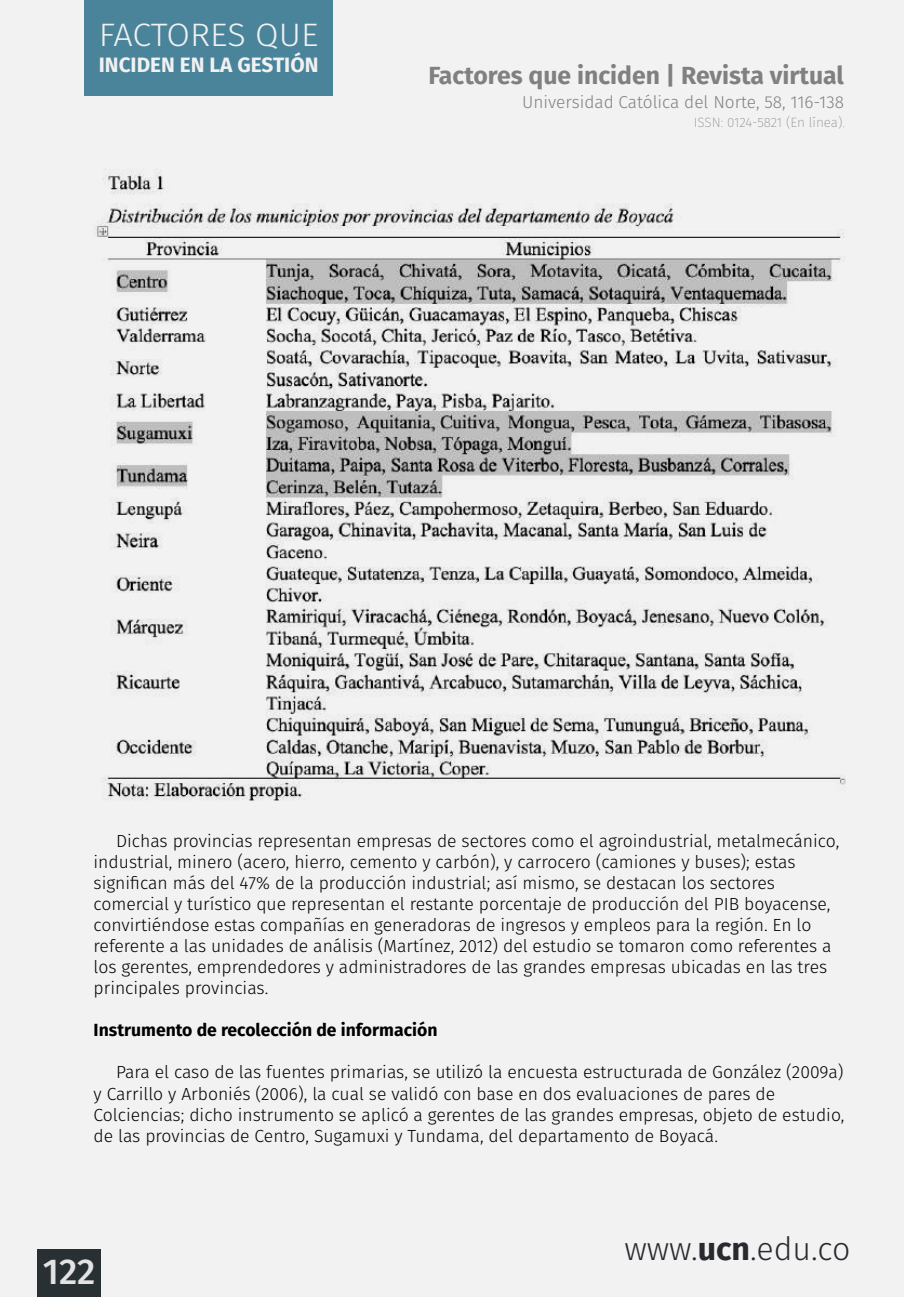
<style>
.page{position:relative;width:907px;height:1299px;background:#fff}
.page>*{position:absolute;margin:0;border:0;box-sizing:border-box;transform-origin:0 0}
.t1{font:500 36px "Fira Sans";color:#e3e3e3}
.t2{font:300 32.4px "Fira Sans";letter-spacing:-.01em;color:#f1f1f1;scale:1.05 1}
.t3{font:300 32.18px "Fira Sans";color:#282a2f}
.t4{font:700 24.75px "Fira Sans";color:#808080}
.t5{font:700 20.7px "Fira Sans";color:#f1f1f1}
.t6{font:300 17.55px/21.2px "Fira Sans";color:#000}
.t7{font:700 17.55px "Fira Sans";color:#000}
.t8{font:300 17.32px "Fira Sans";color:#808080}
.t9{font:200 13.5px "Fira Sans";letter-spacing:-.005em;color:#808080}
.s1{font-weight:700}
</style>
<div class="page">
<div style="left:0;top:0;width:903px;height:1296px;background:#f2f2f2"></div>
<div style="left:37px;top:1249px;width:64px;height:47px;background:#293033"></div>
<div style="left:84px;top:0;width:249px;height:96px;background:#49849b"></div>
<img style="left:94px;top:169px;width:752px;height:632px">
<h2 class="t2" style="left:99px;top:12px;width:211px">FACTORES QUE</h2>
<p class="t5" style="left:99px;top:48px;width:221px">INCIDEN EN LA GESTIÓN</p>
<h3 class="t4" style="left:428px;top:54px;width:417px">Factores que inciden | Revista virtual</h3>
<p class="t8" style="left:522px;top:90px;width:323px">Universidad Católica del Norte, 58, 116-138</p>
<p class="t9" style="left:693px;top:113px;width:153px">ISSN: 0124-5821 (En línea).</p>
<p class="t6" style="left:94px;top:830px;width:747px;text-indent:22px">Dichas provincias representan empresas de sectores como el agroindustrial, metalmecánico, industrial, minero (acero, hierro, cemento y carbón), y carrocero (camiones y buses); estas significan más del 47% de la producción industrial; así mismo, se destacan los sectores comercial y turístico que representan el restante porcentaje de producción del PIB boyacense, convirtiéndose estas compañías en generadoras de ingresos y empleos para la región. En lo referente a las unidades de análisis (Martínez, 2012) del estudio se tomaron como referentes a los gerentes, emprendedores y administradores de las grandes empresas ubicadas en las tres principales provincias.</p>
<p class="t7" style="left:94px;top:1015px;width:345px">Instrumento de recolección de información</p>
<p class="t6" style="left:94px;top:1061px;width:752px;text-indent:22px">Para el caso de las fuentes primarias, se utilizó la encuesta estructurada de González (2009a) y Carrillo y Arboniés (2006), la cual se validó con base en dos evaluaciones de pares de Colciencias; dicho instrumento se aplicó a gerentes de las grandes empresas, objeto de estudio, de las provincias de Centro, Sugamuxi y Tundama, del departamento de Boyacá.</p>
<h1 class="t1" style="left:43px;top:1242px;width:54px">122</h1>
<h3 class="t3" style="left:624px;top:1226px;width:227px">www.<span class="s1">ucn</span>.edu.co</h3>
</div>
